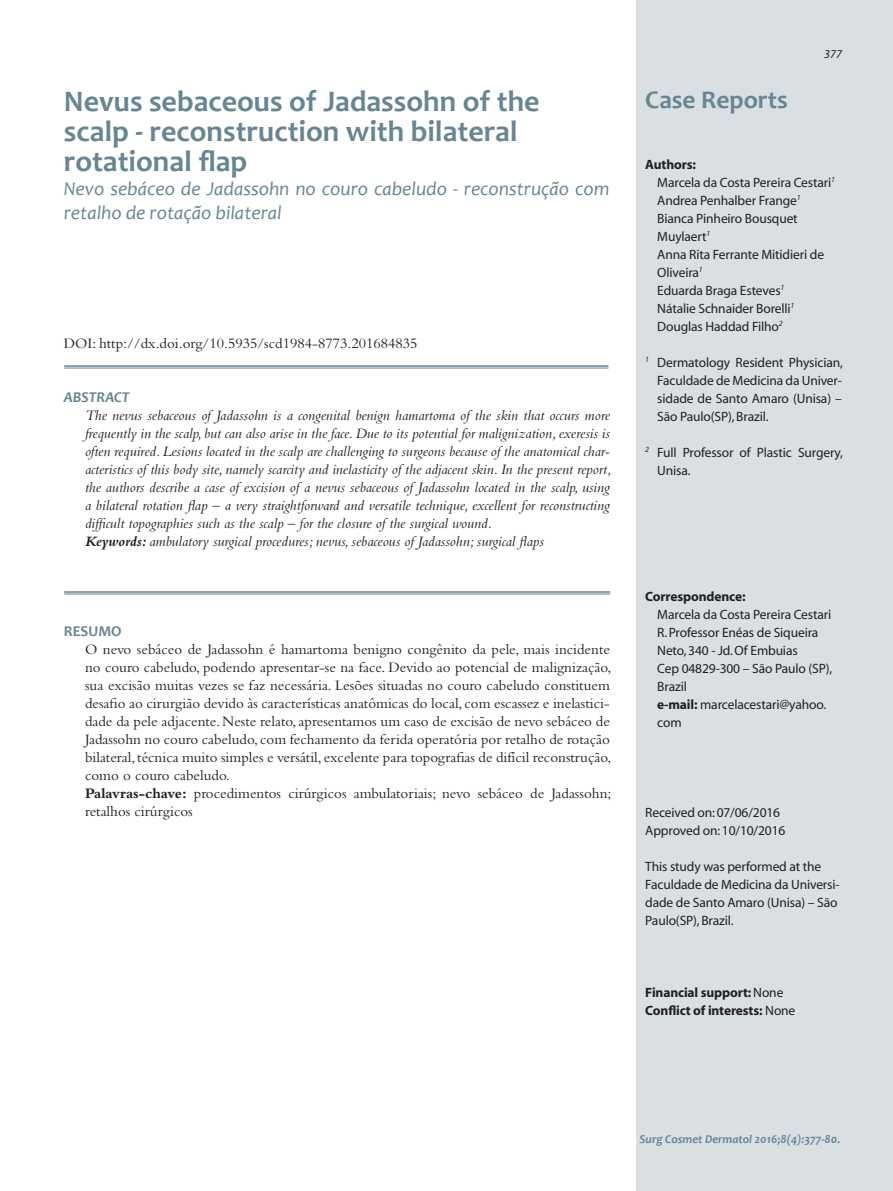
<style>
.page{position:relative;width:893px;height:1191px;background:#fff}
.page>*{position:absolute;margin:0;border:0;box-sizing:border-box;transform-origin:0 0}
.t1{font:700 30px/30px "Candara";color:#678593}
.t2{font:700 25.5px "Candara";color:#678593}
.t3{font:italic 19.5px/24px "Candara";color:#678593}
.t4{font:15px/18px "Bembo";color:#231f20;text-align:justify}
.t5{font:italic 15px/18px "Bembo";color:#231f20;text-align:justify}
.t6{font:italic 700 15px "Candara";color:#678593}
.t7{font:700 15px "Candara";color:#678593}
.t8{font:13.5px/18px "Myriad";letter-spacing:-.01em;color:#231f20}
.t9{font:700 13.5px "Myriad";letter-spacing:-.01em;color:#231f20}
.t10{font:italic 700 12px "Candara";color:#678593}
.t11{font:italic 12px "Myriad";color:#231f20}
.s1{font-weight:700}
.s2{font-weight:400}
</style>
<div class="page">
<div style="left:636px;top:0;width:257px;height:1191px;background:#d9dfe3"></div>
<hr style="left:64px;top:365px;width:544px;height:2px;background:#678593">
<hr style="left:64px;top:368px;width:544px;height:1px;background:#678593">
<hr style="left:64px;top:591px;width:546px;height:2px;background:#678593">
<hr style="left:64px;top:594px;width:546px;height:1px;background:#678593">
<p class="t1" style="left:64px;top:86px;width:477px">Nevus sebaceous of Jadassohn of the scalp - reconstruction with bilateral rotational flap</p>
<p class="t3" style="left:64px;top:177px;width:547px">Nevo sebáceo de Jadassohn no couro cabeludo - reconstrução com retalho de rotação bilateral</p>
<p class="t4" style="left:64px;top:334px;width:355px">DOI: http://dx.doi.org/10.5935/scd1984-8773.201684835</p>
<p class="t6" style="left:64px;top:388px;width:67px">ABSTRACT</p>
<p class="t5" style="left:85px;top:406px;width:528px">The nevus sebaceous of Jadassohn is a congenital benign hamartoma of the skin that occurs more frequently in the scalp, but can also arise in the face. Due to its potential for malignization, exeresis is often required. Lesions located in the scalp are challenging to surgeons because of the anatomical char&shy;acteristics of this body site, namely scarcity and inelasticity of the adjacent skin. In the present report, the authors describe a case of excision of a nevus sebaceous of Jadassohn located in the scalp, using a bilateral rotation flap – a very straightforward and versatile technique, excellent for reconstructing difficult topographies such as the scalp – for the closure of the surgical wound.</p>
<p class="t5" style="left:85px;top:532px;width:460px"><span class="s1">Keywords:</span> ambulatory surgical procedures; nevus, sebaceous of Jadassohn; surgical flaps</p>
<p class="t7" style="left:64px;top:622px;width:59px">RESUMO</p>
<p class="t4" style="left:85px;top:640px;width:528px">O nevo sebáceo de Jadassohn é hamartoma benigno congênito da pele, mais incidente no couro cabeludo, podendo apresentar-se na face. Devido ao potencial de malignização, sua excisão muitas vezes se faz necessária. Lesões situadas no couro cabeludo constituem desafio ao cirurgião devido às características anatômicas do local, com escassez e inelastici&shy;dade da pele adjacente. Neste relato, apresentamos um caso de excisão de nevo sebáceo de Jadassohn no couro cabeludo, com fechamento da ferida operatória por retalho de rotação bilateral, técnica muito simples e versátil, excelente para topografias de difícil reconstrução, como o couro cabeludo.</p>
<p class="t4" style="left:85px;top:784px;width:528px"><span class="s1">Palavras-chave:</span> procedimentos cirúrgicos ambulatoriais; nevo sebáceo de Jadassohn; retalhos cirúrgicos</p>
<p class="t2" style="left:645px;top:83px;width:144px">Case Reports</p>
<p class="t11" style="left:824px;top:48px;width:19px">377</p>
<p class="t9" style="left:645px;top:157px;width:52px">Authors:</p>
<p class="t8" style="left:657px;top:174px;width:179px">Marcela da Costa Pereira Cestari<sup>1</sup></p>
<p class="t8" style="left:657px;top:192px;width:145px">Andrea Penhalber Frange<sup>1</sup></p>
<p class="t8" style="left:657px;top:210px;width:142px">Bianca Pinheiro Bousquet</p>
<p class="t8" style="left:657px;top:228px;width:55px">Muylaert<sup>1</sup></p>
<p class="t8" style="left:657px;top:246px;width:168px">Anna Rita Ferrante Mitidieri de<br>Oliveira<sup>1</sup></p>
<p class="t8" style="left:657px;top:282px;width:129px">Eduarda Braga Esteves<sup>1</sup></p>
<p class="t8" style="left:657px;top:300px;width:139px">Nátalie Schnaider Borelli<sup>1</sup></p>
<p class="t8" style="left:657px;top:318px;width:127px">Douglas Haddad Filho<sup>2</sup></p>
<p class="t8" style="left:657px;top:354px;width:187px;text-align:justify;text-indent:-12px"><sup>1</sup> Dermatology Resident Physician, Faculdade de Medicina da Univer&shy;sidade de Santo Amaro (Unisa) – São Paulo(SP), Brazil.</p>
<p class="t8" style="left:657px;top:444px;width:187px;text-indent:-12px"><sup>2</sup> Full Professor of Plastic Surgery,<br>Unisa.</p>
<p class="t9" style="left:645px;top:589px;width:102px">Correspondence:</p>
<p class="t8" style="left:657px;top:606px;width:176px">Marcela da Costa Pereira Cestari</p>
<p class="t8" style="left:657px;top:624px;width:163px">R. Professor Enéas de Siqueira<br>Neto, 340 - Jd. Of Embuias</p>
<p class="t8" style="left:657px;top:660px;width:176px">Cep 04829-300 – São Paulo (SP),<br>Brazil</p>
<p class="t8" style="left:657px;top:696px;width:170px"><span class="s1">e-mail:</span> marcelacestari@yahoo. com</p>
<p class="t8" style="left:645px;top:804px;width:136px">Received on: 07/06/2016</p>
<p class="t8" style="left:645px;top:822px;width:142px">Approved on: 10/10/2016</p>
<p class="t8" style="left:645px;top:858px;width:196px">This study was performed at the<br>Faculdade de Medicina da Universi&shy;dade de Santo Amaro (Unisa) – São<br>Paulo(SP), Brazil.</p>
<p class="t9" style="left:645px;top:985px;width:140px">Financial support: <span class="s2">None</span></p>
<p class="t9" style="left:645px;top:1003px;width:152px">Conflict of interests: <span class="s2">None</span></p>
<p class="t10" style="left:640px;top:1131px;width:202px">Surg Cosmet Dermatol 2016;8(4):377-80.</p>
</div>
